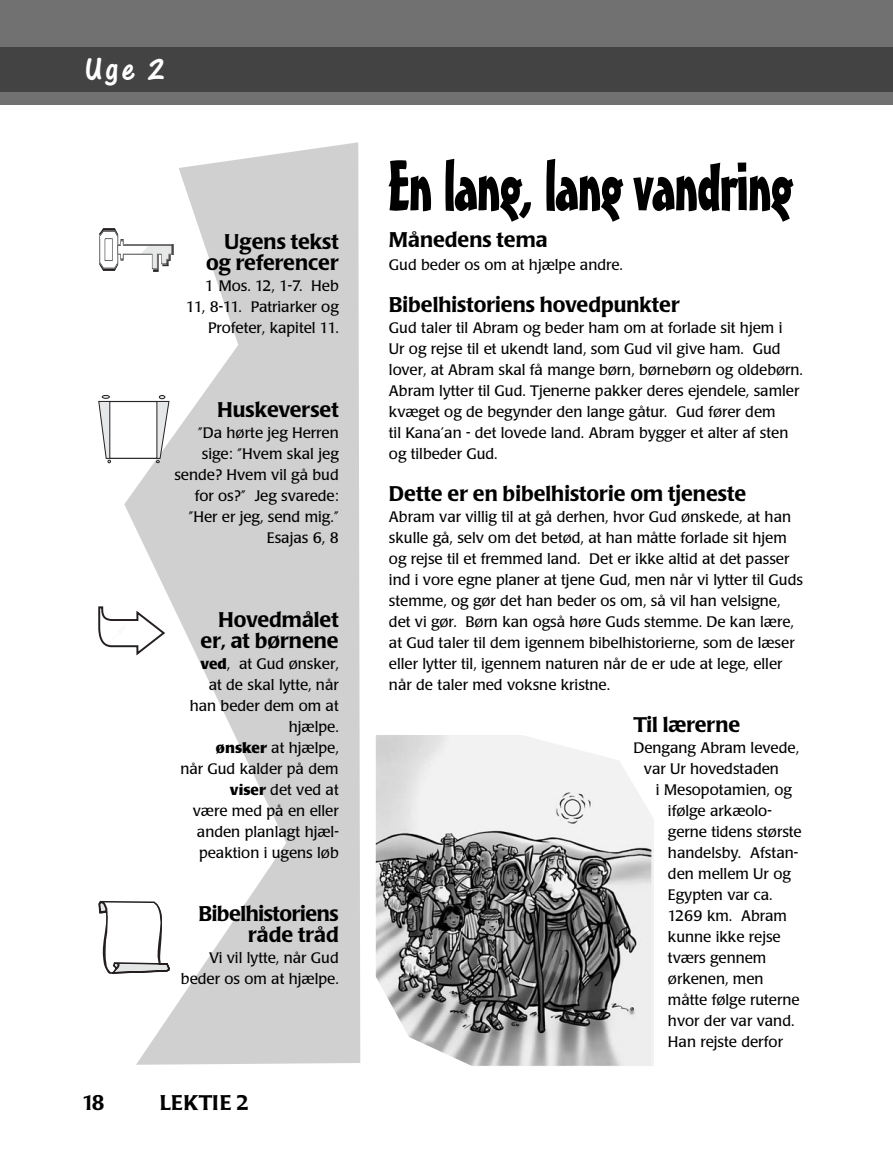
<style>
.page{position:relative;width:893px;height:1149px;background:#fff}
.page>*{position:absolute;margin:0;border:0;box-sizing:border-box;transform-origin:0 0}
.t1{font:69px "Mister Earl BT";letter-spacing:-.02em;color:#000}
.t2{font:33px "One Stroke Script Plain";color:#fff}
.t3{font:500 21px/21px "Poppl Laudatio";color:#000;text-align:right}
.t4{font:500 21px/21px "Poppl Laudatio";letter-spacing:-.02em;color:#000;text-align:right}
.t5{font:15px/21px "Poppl Laudatio";color:#000}
.s1{font-weight:700}
</style>
<div class="page">
<div style="left:0;top:0;width:893px;height:104px;background:#717171"></div>
<div style="left:0;top:47px;width:893px;height:44px;background:#434343"></div>
<svg style="left:124px;top:142px;width:236px;height:922px;fill:#d0d0d0"></svg>
<img style="left:376px;top:735px;width:277px;height:330px">
<svg style="left:98px;top:899px;width:72px;height:75px"></svg>
<svg style="left:98px;top:395px;width:72px;height:68px"></svg>
<div style="left:109px;top:401px;width:48px;height:57px;background:#fff"></div>
<svg style="left:99px;top:228px;width:75px;height:44px"></svg>
<svg style="left:98px;top:606px;width:67px;height:49px"></svg>
<h2 class="t2" style="left:85px;top:59px;width:81px">Uge 2</h2>
<h3 class="t3" style="left:206px;top:233px;width:134px">Ugens tekst og referencer</h3>
<p class="t5" style="left:186px;top:277px;width:154px;text-align:right">1 Mos. 12, 1-7. Heb<br>11, 8-11. Patriarker og<br>Profeter, kapitel 11.</p>
<h3 class="t3" style="left:217px;top:401px;width:123px">Huskeverset</h3>
<p class="t5" style="left:174px;top:423px;width:166px;text-align:right">”Da hørte jeg Herren sige: ”Hvem skal jeg sende? Hvem vil gå bud for os?” Jeg svarede: ”Her er jeg, send mig.”<br>Esajas 6, 8</p>
<h3 class="t3" style="left:201px;top:611px;width:140px">Hovedmålet er, at børnene</h3>
<p class="t5" style="left:180px;top:654px;width:160px;text-align:right"><span class="s1">ved</span>, at Gud ønsker,<br>at de skal lytte, når han beder dem om at hjælpe.<br><span class="s1">ønsker</span> at hjælpe,<br>når Gud kalder på dem <span class="s1">viser</span> det ved at<br>være med på en eller anden planlagt hjæl&shy;peaktion i ugens løb</p>
<h3 class="t4" style="left:199px;top:905px;width:142px">Bibelhistoriens råde tråd</h3>
<p class="t5" style="left:181px;top:948px;width:159px;text-align:right">Vi vil lytte, når Gud beder os om at hjælpe.</p>
<h3 class="t3" style="left:82px;top:1094px;width:24px">18</h3>
<h3 class="t3" style="left:160px;top:1094px;width:91px">LEKTIE 2</h3>
<h1 class="t1" style="left:388px;top:159px;width:407px">En lang, lang vandring</h1>
<h3 class="t3" style="left:389px;top:231px;width:160px">Månedens tema</h3>
<p class="t5" style="left:389px;top:255px;width:236px">Gud beder os om at hjælpe andre.</p>
<h3 class="t3" style="left:389px;top:296px;width:292px">Bibelhistoriens hovedpunkter</h3>
<p class="t5" style="left:389px;top:318px;width:415px">Gud taler til Abram og beder ham om at forlade sit hjem i<br>Ur og rejse til et ukendt land, som Gud vil give ham. Gud lover, at Abram skal få mange børn, børnebørn og oldebørn.<br>Abram lytter til Gud. Tjenerne pakker deres ejendele, samler kvæget og de begynder den lange gåtur. Gud fører dem<br>til Kana’an - det lovede land. Abram bygger et alter af sten og tilbeder Gud.</p>
<h3 class="t3" style="left:389px;top:485px;width:359px">Dette er en bibelhistorie om tjeneste</h3>
<p class="t5" style="left:389px;top:507px;width:416px">Abram var villig til at gå derhen, hvor Gud ønskede, at han skulle gå, selv om det betød, at han måtte forlade sit hjem og rejse til et fremmed land. Det er ikke altid at det passer ind i vore egne planer at tjene Gud, men når vi lytter til Guds stemme, og gør det han beder os om, så vil han velsigne, det vi gør. Børn kan også høre Guds stemme. De kan lære, at Gud taler til dem igennem bibelhistorierne, som de læser eller lytter til, igennem naturen når de er ude at lege, eller når de taler med voksne kristne.</p>
<h3 class="t3" style="left:633px;top:716px;width:108px">Til lærerne</h3>
<p class="t5" style="left:644px;top:738px;width:157px;text-indent:-10px">Dengang Abram levede, var Ur hovedstaden</p>
<p class="t5" style="left:668px;top:780px;width:135px;text-indent:-12px">i Mesopotamien, og ifølge arkæolo&shy;gerne tidens største handelsby. Afstan&shy;den mellem Ur og<br>Egypten var ca.<br>1269 km. Abram kunne ikke rejse tværs gennem ørkenen, men måtte følge ruterne hvor der var vand.<br>Han rejste derfor</p>
</div>
